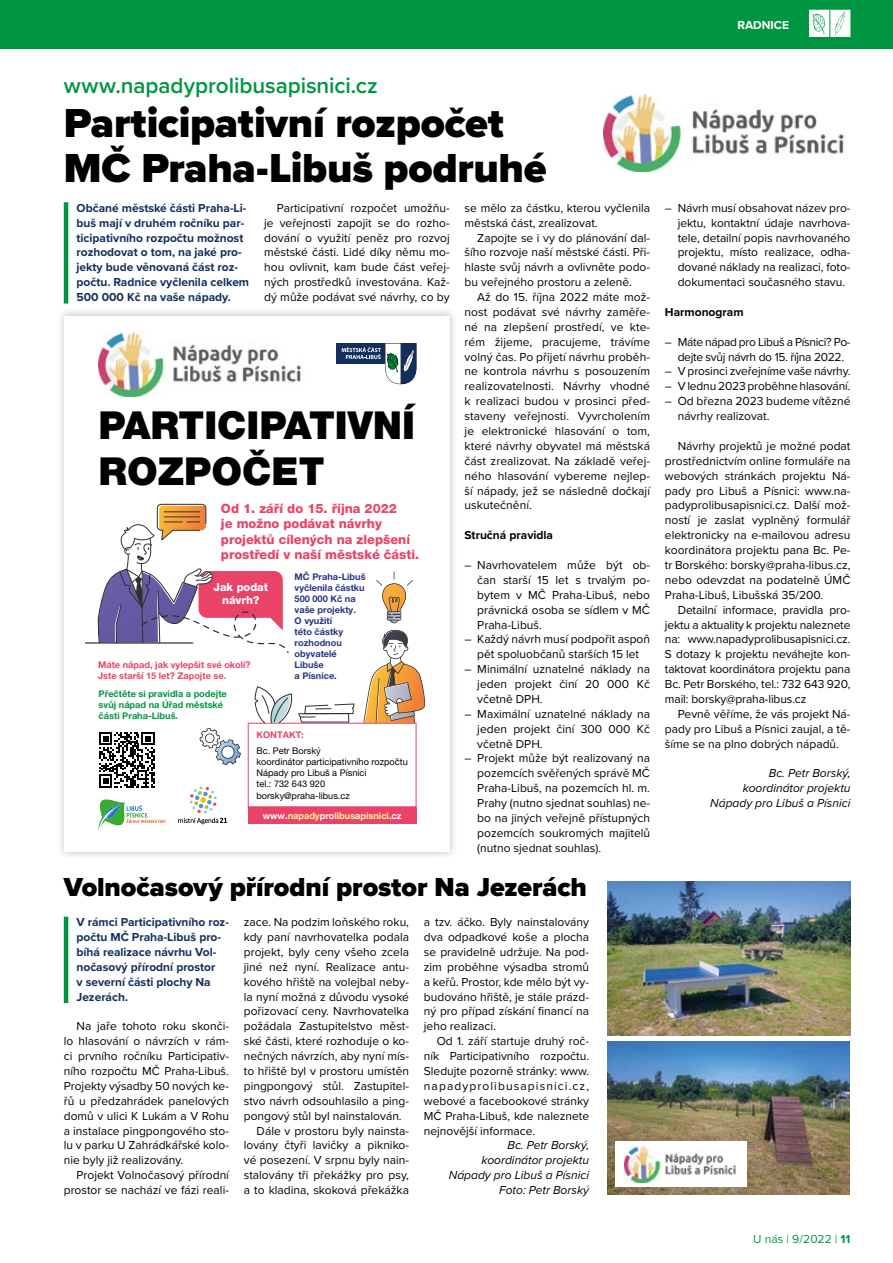
<style>
.page{position:relative;width:893px;height:1263px;background:#fff}
.page>*{position:absolute;margin:0;border:0;box-sizing:border-box;transform-origin:0 0}
.nadpis-01{font:900 42px/44.7px "Proxima Nova";letter-spacing:-.005em;color:#000}
.t1{font:900 38.7px/46.3px "Helvetica Neue LT Pro";color:#000}
.nadpis-01-2{font:900 27px "Proxima Nova";letter-spacing:-.005em;color:#000}
.sedy-nadtitul{font:600 22.5px "Proxima Nova";letter-spacing:-.005em;color:#009641}
.t2{font:800 12.9px/15.5px "Helvetica Neue LT Pro";color:#e94368}
.text{font:12px/14.9px "Proxima Nova";color:#000;text-align:justify}
.perex{font:700 12px/14.9px "Proxima Nova";color:#132f5e}
.podpis{font:italic 12px/14.9px "Proxima Nova";color:#000;text-align:right}
.text-2{font:12px/14.9px "Proxima Nova";letter-spacing:-.025em;color:#000;text-align:center}
.nadpis-02{font:700 12px "Proxima Nova";color:#000}
.t3{font:12px "Proxima Nova";letter-spacing:.005em;color:#009641}
.t4{font:700 12px "Proxima Nova";color:#fff}
.t5{font:800 11.1px/13.2px "Helvetica Neue LT Pro";color:#fff;text-align:center}
.t6{font:9.15px/11.1px "Helvetica Neue LT Pro";color:#000}
.t7{font:700 9.15px/11.1px "Helvetica Neue LT Pro";color:#283583}
.t8{font:700 9.15px/11.1px "Helvetica Neue LT Pro";color:#009641}
.t9{font:700 9.15px/11.1px "Helvetica Neue LT Pro";color:#e94368}
.t10{font:700 9.15px "Helvetica Neue LT Pro";color:#fff69b}
.s1{font-weight:700;color:#e94368}
.s2{color:#fff}
.s3{font-weight:700}
</style>
<div class="page">
<div style="left:0;top:0;width:893px;height:48px;background:#009641"></div>
<svg style="left:809px;top:9px;width:41px;height:28px"></svg>
<hr style="left:64px;top:202px;width:4px;height:102px;background:#009641">
<img style="left:604px;top:95px;width:240px;height:76px">
<div style="left:56px;top:307px;width:403px;height:553px;background:#000;opacity:.25"></div>
<div style="left:65px;top:316px;width:385px;height:536px;background:#fff"></div>
<svg style="left:363px;top:629px;width:62px;height:94px"></svg>
<svg style="left:376px;top:572px;width:37px;height:51px"></svg>
<div style="left:337px;top:343px;width:48px;height:21px;background:#132f5e"></div>
<svg style="left:342px;top:343px;width:75px;height:41px"></svg>
<img style="left:98px;top:332px;width:204px;height:65px">
<div style="left:248px;top:723px;width:169px;height:84px;border:1px solid #e94368"></div>
<svg style="left:178px;top:786px;width:49px;height:38px"></svg>
<div style="left:248px;top:807px;width:169px;height:17px;background:#e94368"></div>
<svg style="left:98px;top:732px;width:68px;height:99px"></svg>
<hr style="left:85px;top:642px;width:108px;height:1px;background:#000">
<svg style="left:255px;top:686px;width:99px;height:37px"></svg>
<svg style="left:200px;top:728px;width:41px;height:37px"></svg>
<svg style="left:98px;top:504px;width:191px;height:149px"></svg>
<svg style="left:450px;top:857px;width:7px;height:3px"></svg>
<hr style="left:64px;top:917px;width:4px;height:86px;background:#009641">
<img style="left:607px;top:881px;width:243px;height:154px">
<img style="left:607px;top:1042px;width:242px;height:152px">
<div style="left:615px;top:1141px;width:132px;height:46px;background:#fff"></div>
<img style="left:624px;top:1146px;width:112px;height:36px">
<p class="t4" style="left:737px;top:16px;width:53px">RADNICE</p>
<p class="sedy-nadtitul" style="left:64px;top:68px;width:316px">www.napadyprolibusapisnici.cz</p>
<p class="nadpis-01" style="left:64px;top:101px;width:484px">Participativní rozpočet<br>MČ Praha-Libuš podruhé</p>
<p class="perex" style="left:77px;top:200px;width:174px">Občané městské části Praha-Li&shy;buš mají v druhém ročníku par&shy;ticipativního rozpočtu možnost rozhodovat o tom, na jaké pro&shy;jekty bude věnovaná část roz&shy;počtu. Radnice vyčlenila celkem<br>500 000 Kč na vaše nápady.</p>
<p class="text" style="left:264px;top:200px;width:187px;text-indent:13px">Participativní rozpočet umožňu&shy;je veřejnosti zapojit se do rozho&shy;dování o využití peněz pro rozvoj městské části. Lidé díky němu mo&shy;hou ovlivnit, kam bude část veřej&shy;ných prostředků investována. Kaž&shy;dý může podávat své návrhy, co by</p>
<p class="text" style="left:465px;top:200px;width:187px">se mělo za částku, kterou vyčlenila městská část, zrealizovat.</p>
<p class="text" style="left:465px;top:230px;width:187px;text-indent:13px">Zapojte se i vy do plánování dal&shy;šího rozvoje naší městské části. Při&shy;hlaste svůj návrh a ovlivněte podo&shy;bu veřejného prostoru a zeleně.</p>
<p class="text" style="left:465px;top:289px;width:187px;text-indent:13px">Až do 15. října 2022 máte mož&shy;nost podávat své návrhy zaměře&shy;né na zlepšení prostředí, ve kte&shy;rém žijeme, pracujeme, trávíme volný čas. Po přijetí návrhu proběh&shy;ne kontrola návrhu s posouzením realizovatelnosti. Návrhy vhodné k realizaci budou v prosinci před&shy;staveny veřejnosti. Vyvrcholením je elektronické hlasování o tom, které návrhy obyvatel má městská část zrealizovat. Na základě veřej&shy;ného hlasování vybereme nejlep&shy;ší nápady, jež se následně dočkají uskutečnění.</p>
<p class="nadpis-02" style="left:465px;top:526px;width:90px">Stručná pravidla</p>
<p class="text" style="left:477px;top:557px;width:174px;text-indent:-13px">– Navrhovatelem může být ob&shy;čan starší 15 let s trvalým po&shy;bytem v MČ Praha-Libuš, nebo právnická osoba se sídlem v MČ Praha-Libuš.</p>
<p class="text" style="left:465px;top:631px;width:187px;text-align:center">– Každý návrh musí podpořit aspoň pět spoluobčanů starších 15 let</p>
<p class="text" style="left:477px;top:661px;width:174px;text-indent:-13px">– Minimální uznatelné náklady na jeden projekt činí 20 000 Kč včetně DPH.</p>
<p class="text" style="left:477px;top:706px;width:174px;text-indent:-13px">– Maximální uznatelné náklady na jeden projekt činí 300 000 Kč včetně DPH.</p>
<p class="text" style="left:477px;top:750px;width:174px;text-indent:-13px">– Projekt může být realizovaný na pozemcích svěřených správě MČ Praha-Libuš, na pozemcích hl. m.<br>Prahy (nutno sjednat souhlas) ne&shy;bo na jiných veřejně přístupných pozemcích soukromých majitelů (nutno sjednat souhlas).</p>
<p class="t1" style="left:98px;top:402px;width:318px">PARTICIPATIVNÍ<br>ROZPOČET</p>
<p class="t2" style="left:221px;top:501px;width:200px">Od 1. září do 15. října 2022<br>je možno podávat návrhy projektů cílených na zlepšení prostředí v naší městské části.</p>
<p class="t7" style="left:295px;top:571px;width:73px">MČ Praha-Libuš vyčlenila částku<br>500 000 Kč na vaše projekty.<br>O využití<br>této částky rozhodnou obyvatelé<br>Libuše<br>a Písnice.</p>
<p class="t5" style="left:214px;top:580px;width:56px">Jak podat návrh?</p>
<p class="t9" style="left:98px;top:659px;width:154px">Máte nápad, jak vylepšit své okolí?<br>Jste starší 15 let? Zapojte se.</p>
<p class="t8" style="left:99px;top:688px;width:130px">Přečtěte si pravidla a podejte svůj nápad na Úřad městské části Praha-Libuš.</p>
<p class="t6" style="left:256px;top:727px;width:66px;line-height:16.2px"><span class="s1">KONTAKT:<br></span>Bc. Petr Borský</p>
<p class="t6" style="left:256px;top:756px;width:153px">koordinátor participativního rozpočtu<br>Nápady pro Libuš a Písnici<br>tel.: 732 643 920 borsky@praha-libus.cz</p>
<p class="t10" style="left:263px;top:810px;width:140px"><span class="s2">www.</span>napady<span class="s2">pro</span>libus<span class="s2">a</span>pisnici<span class="s2">.cz</span></p>
<p class="nadpis-01-2" style="left:64px;top:867px;width:525px">Volnočasový přírodní prostor Na Jezerách</p>
<p class="perex" style="left:77px;top:914px;width:154px">V rámci Participativního roz&shy;počtu MČ Praha-Libuš pro&shy;bíhá realizace návrhu Vol&shy;nočasový přírodní prostor<br>v severní části plochy Na<br>Jezerách.</p>
<p class="text" style="left:64px;top:1018px;width:167px;text-indent:13px">Na jaře tohoto roku skonči&shy;lo hlasování o návrzích v rám&shy;ci prvního ročníku Participativ&shy;ního rozpočtu MČ Praha-Libuš.<br>Projekty výsadby 50 nových ke&shy;řů u předzahrádek panelových domů v ulici K Lukám a V Rohu a instalace pingpongového sto&shy;lu v parku U Zahrádkářské kolo&shy;nie byly již realizovány.</p>
<p class="text" style="left:64px;top:1167px;width:167px;text-align:right">Projekt Volnočasový přírodní prostor se nachází ve fázi reali-</p>
<p class="text" style="left:244px;top:914px;width:167px">zace. Na podzim loňského roku, kdy paní navrhovatelka podala projekt, byly ceny všeho zcela jiné než nyní. Realizace antu&shy;kového hřiště na volejbal neby&shy;la nyní možná z důvodu vysoké pořizovací ceny. Navrhovatelka požádala Zastupitelstvo měst&shy;ské části, které rozhoduje o ko&shy;nečných návrzích, aby nyní mís&shy;to hřiště byl v prostoru umístěn pingpongový stůl. Zastupitel&shy;stvo návrh odsouhlasilo a ping&shy;pongový stůl byl nainstalován.</p>
<p class="text" style="left:244px;top:1122px;width:167px;text-indent:13px">Dále v prostoru byly nainsta&shy;lovány čtyři lavičky a pikniko&shy;vé posezení. V srpnu byly nain&shy;stalovány tři překážky pro psy, a to kladina, skoková překážka</p>
<p class="text" style="left:424px;top:914px;width:167px">a tzv. áčko. Byly nainstalovány dva odpadkové koše a plocha se pravidelně udržuje. Na pod&shy;zim proběhne výsadba stromů a keřů. Prostor, kde mělo být vy&shy;budováno hřiště, je stále prázd&shy;ný pro případ získání financí na jeho realizaci.</p>
<p class="text" style="left:424px;top:1033px;width:167px;text-indent:13px">Od 1. září startuje druhý roč&shy;ník Participativního rozpočtu.<br>Sledujte pozorně stránky: www. napadyprolibusapisnici.cz, webové a facebookové stránky MČ Praha-Libuš, kde naleznete nejnovější informace.</p>
<p class="podpis" style="left:449px;top:1137px;width:142px">Bc. Petr Borský, koordinátor projektu<br>Nápady pro Libuš a Písnici</p>
<p class="podpis" style="left:499px;top:1182px;width:91px">Foto: Petr Borský</p>
<p class="text" style="left:678px;top:200px;width:174px;text-indent:-13px">– Návrh musí obsahovat název pro&shy;jektu, kontaktní údaje navrhova&shy;tele, detailní popis navrhovaného projektu, místo realizace, odha&shy;dované náklady na realizaci, foto&shy;dokumentaci současného stavu.</p>
<p class="nadpis-02" style="left:665px;top:303px;width:80px">Harmonogram</p>
<p class="text-2" style="left:665px;top:334px;width:187px">– Máte nápad pro Libuš a Písnici? Po&shy;dejte svůj návrh do 15. října 2022.</p>
<p class="text" style="left:665px;top:363px;width:187px">– V prosinci zveřejníme vaše návrhy.</p>
<p class="text" style="left:665px;top:378px;width:187px">– V lednu 2023 proběhne hlasování.</p>
<p class="text" style="left:678px;top:393px;width:174px;text-indent:-13px">– Od března 2023 budeme vítězné návrhy realizovat.</p>
<p class="text" style="left:665px;top:438px;width:187px;text-indent:13px">Návrhy projektů je možné podat prostřednictvím online formuláře na webových stránkách projektu Ná&shy;pady pro Libuš a Písnici: www.na&shy;padyprolibusapisnici.cz. Další mož&shy;ností je zaslat vyplněný formulář elektronicky na e-mailovou adresu koordinátora projektu pana Bc. Pe&shy;tr Borského: borsky@praha-libus.cz, nebo odevzdat na podatelně ÚMČ Praha-Libuš, Libušská 35/200.</p>
<p class="text" style="left:665px;top:602px;width:187px;text-indent:13px">Detailní informace, pravidla pro&shy;jektu a aktuality k projektu naleznete na: www.napadyprolibusapisnici.cz.<br>S dotazy k projektu neváhejte kon&shy;taktovat koordinátora projektu pana Bc. Petr Borského, tel.: 732 643 920, mail: borsky@praha-libus.cz</p>
<p class="text" style="left:665px;top:706px;width:187px;text-indent:13px">Pevně věříme, že vás projekt Ná&shy;pady pro Libuš a Písnici zaujal, a tě&shy;šíme se na plno dobrých nápadů.</p>
<p class="podpis" style="left:710px;top:765px;width:142px">Bc. Petr Borský, koordinátor projektu<br>Nápady pro Libuš a Písnici</p>
<p class="t3" style="left:753px;top:1230px;width:99px">U nás | 9/2022 | <span class="s3">11</span></p>
</div>
